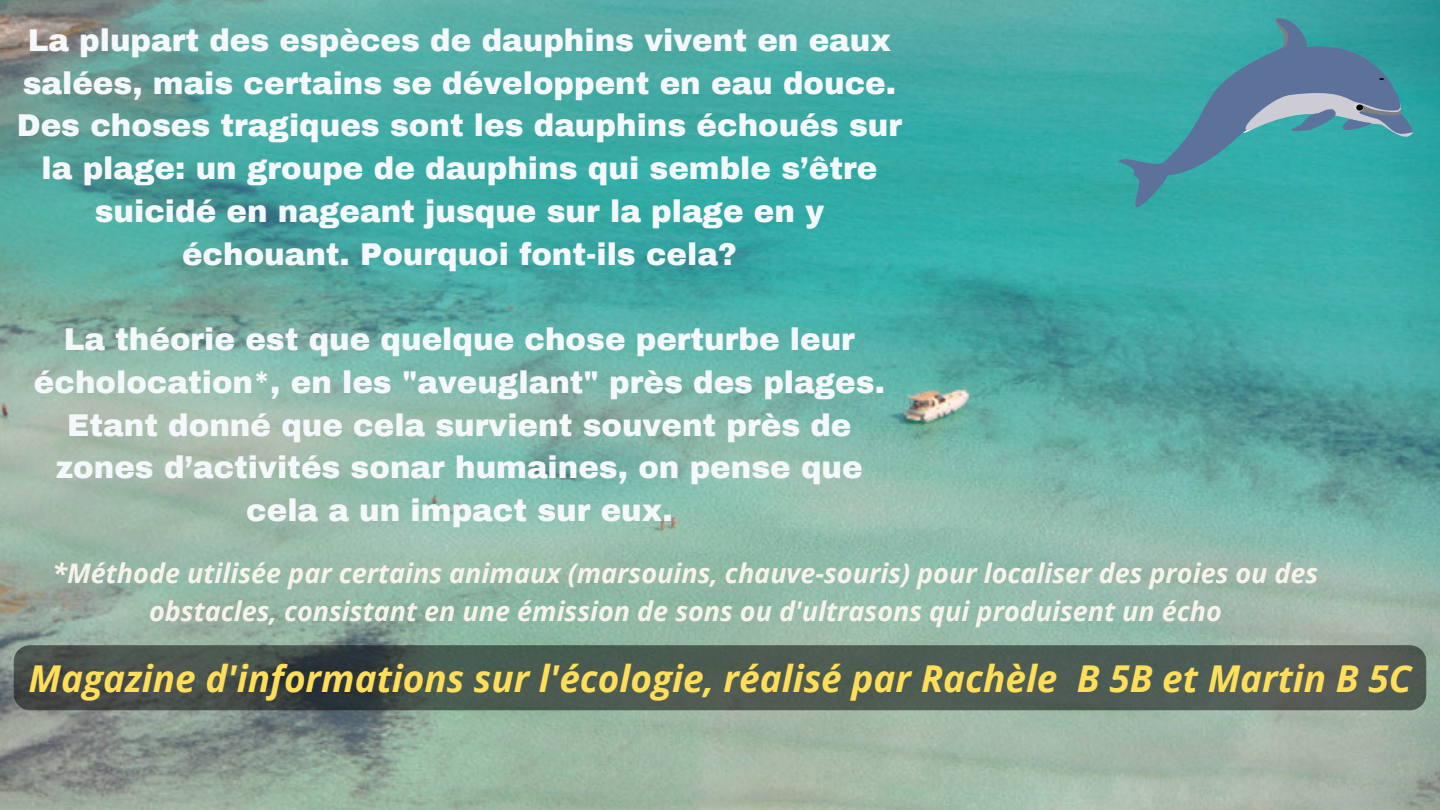
<style>
.page{position:relative;width:1440px;height:810px;background:#fff}
.page>*{position:absolute;margin:0;border:0;box-sizing:border-box;transform-origin:0 0}
.t1{font:italic 700 37px "Open Sans";color:#ffde59}
.t2{font:900 30.8px/42.8px "Archivo";color:#f5f8fa;text-align:center}
.t3{font:italic 700 27px/37.5px "Open Sans";color:#f7f3ea;text-align:center}
</style>
<div class="page">
<img style="left:0;top:0;width:1440px;height:810px">
<svg style="left:1115px;top:15px;width:301px;height:195px;background:#3da0a5"></svg>
<svg style="left:1221px;top:78px;width:195px;height:71px;background:#5f95a9"></svg>
<div style="left:14px;top:645px;width:1412px;height:65px;background:#000;border-radius:16px;opacity:.5"></div>
<p class="t2" style="left:17px;top:19px;width:887px">La plupart des espèces de dauphins vivent en eaux salées, mais certains se développent en eau douce.<br>Des choses tragiques sont les dauphins échoués sur la plage: un groupe de dauphins qui semble s’être suicidé en nageant jusque sur la plage en y échouant. Pourquoi font-ils cela?</p>
<p class="t2" style="left:34px;top:319px;width:853px">La théorie est que quelque chose perturbe leur écholocation*, en les "aveuglant" près des plages.<br>Etant donné que cela survient souvent près de zones d’activités sonar humaines, on pense que cela a un impact sur eux.</p>
<p class="t3" style="left:52px;top:554px;width:1267px">*Méthode utilisée par certains animaux (marsouins, chauve-souris) pour localiser des proies ou des obstacles, consistant en une émission de sons ou d'ultrasons qui produisent un écho</p>
<p class="t1" style="left:29px;top:653px;width:1384px">Magazine d'informations sur l'écologie, réalisé par Rachèle B 5B et Martin B 5C</p>
</div>
